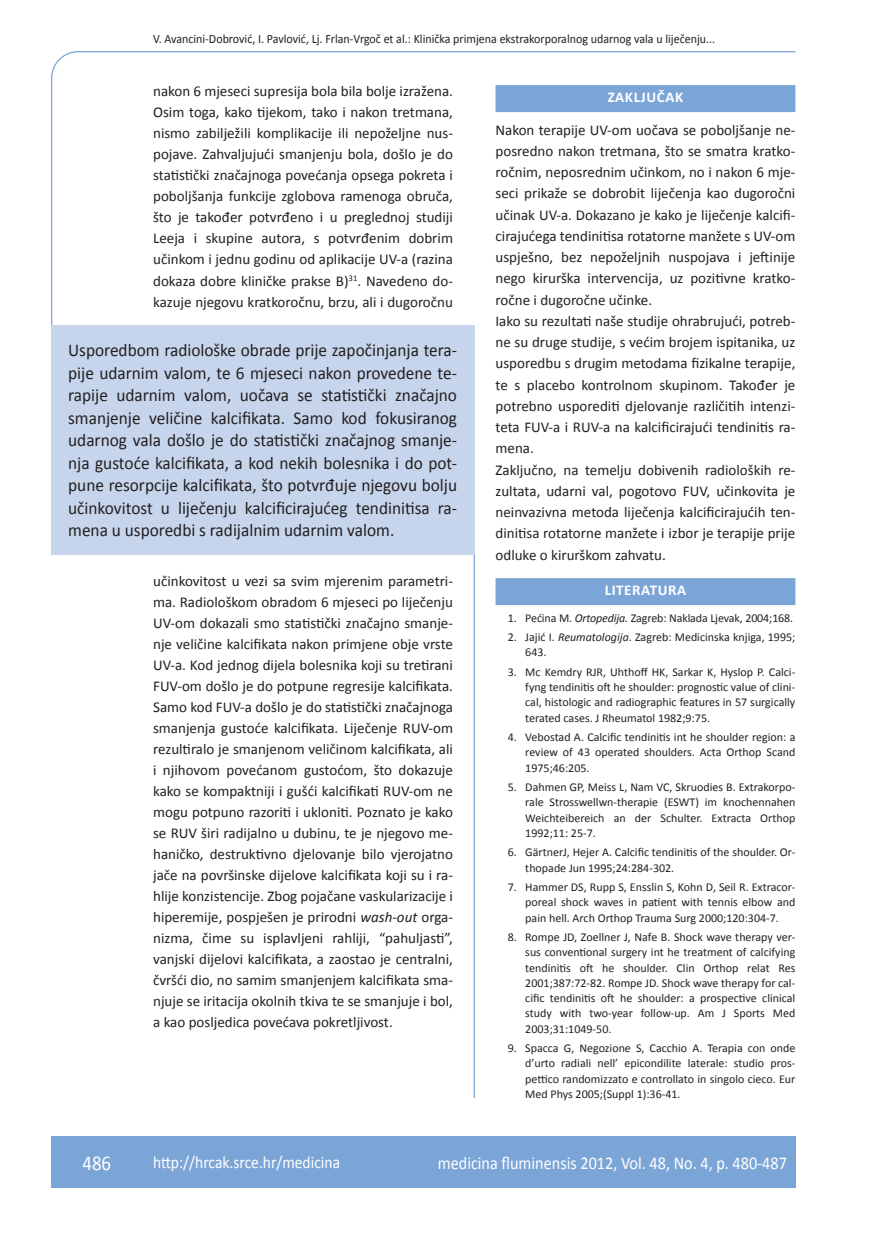
<style>
.page{position:relative;width:872px;height:1234px;background:#fff}
.page>*{position:absolute;margin:0;border:0;box-sizing:border-box;transform-origin:0 0}
.t1{font:21px "Calibri";color:#fff;scale:.9 1}
.anterfile{font:18px/22.5px "Calibri";color:#231f20;text-align:justify;scale:.96 1}
.t2{font:18px "Calibri";color:#fff;scale:.9 1}
.t3{font:17.25px "Calibri";color:#fff;scale:.9 1}
.osnovni_tekst{font:15px/21px "Calibri";color:#231f20;text-align:justify}
.naslov_ruler{font:700 15px "Calibri";letter-spacing:.04em;color:#fff}
.glava{font:12.75px "Calibri";color:#231f20;scale:.94 1}
.literatura{font:12px/15.3px "Calibri";color:#231f20;text-align:justify}
.s1{font-style:italic}
</style>
<div class="page">
<svg style="left:51px;top:51px;width:745px;height:274px"></svg>
<hr style="left:473px;top:325px;width:2px;height:772px;background:#7ca5d7">
<div style="left:51px;top:1135px;width:744px;height:51px;background:#7ca5d7"></div>
<div style="left:495px;top:85px;width:300px;height:27px;background:#7ca5d7"></div>
<div style="left:495px;top:578px;width:300px;height:27px;background:#7ca5d7"></div>
<div style="left:51px;top:325px;width:423px;height:229px;background:#c6d5ec"></div>
<p class="glava" style="left:153px;top:30px;width:599px">V. Avancini-Dobrović, I. Pavlović, Lj. Frlan-Vrgoč et al.: Klinička primjena ekstrakorporalnog udarnog vala u liječenju...</p>
<p class="osnovni_tekst" style="left:153px;top:80px;width:301px">nakon 6 mjeseci supresija bola bila bolje izražena.<br>Osim toga, kako tijekom, tako i nakon tretmana, nismo zabilježili komplikacije ili nepoželjne nus&shy;pojave. Zahvaljujući smanjenju bola, došlo je do statistički značajnoga povećanja opsega pokreta i poboljšanja funkcije zglobova ramenoga obruča, što je također potvrđeno i u preglednoj studiji Leeja i skupine autora, s potvrđenim dobrim učinkom i jednu godinu od aplikacije UV-a (razina dokaza dobre kliničke prakse B)<sup>31</sup>. Navedeno do&shy;kazuje njegovu kratkoročnu, brzu, ali i dugoročnu</p>
<p class="naslov_ruler" style="left:607px;top:88px;width:77px">ZAKLJUČAK</p>
<p class="osnovni_tekst" style="left:495px;top:118px;width:301px">Nakon terapije UV-om uočava se poboljšanje ne&shy;posredno nakon tretmana, što se smatra kratko&shy;ročnim, neposrednim učinkom, no i nakon 6 mje&shy;seci prikaže se dobrobit liječenja kao dugoročni učinak UV-a. Dokazano je kako je liječenje kalcifi&shy;cirajućega tendinitisa rotatorne manžete s UV-om uspješno, bez nepoželjnih nuspojava i jeftinije nego kirurška intervencija, uz pozitivne kratko&shy;ročne i dugoročne učinke.</p>
<p class="osnovni_tekst" style="left:495px;top:309px;width:301px">Iako su rezultati naše studije ohrabrujući, potreb&shy;ne su druge studije, s većim brojem ispitanika, uz usporedbu s drugim metodama fizikalne terapije, te s placebo kontrolnom skupinom. Također je potrebno usporediti djelovanje različitih intenzi&shy;teta FUV-a i RUV-a na kalcificirajući tendinitis ra&shy;mena.</p>
<p class="osnovni_tekst" style="left:495px;top:458px;width:301px">Zaključno, na temelju dobivenih radioloških re&shy;zultata, udarni val, pogotovo FUV, učinkovita je neinvazivna metoda liječenja kalcificirajućih ten&shy;dinitisa rotatorne manžete i izbor je terapije prije odluke o kirurškom zahvatu.</p>
<p class="naslov_ruler" style="left:604px;top:581px;width:83px">LITERATURA</p>
<p class="literatura" style="left:507px;top:609px;width:287px">1. Pećina M. <span class="s1">Ortopedija.</span> Zagreb: Naklada Ljevak, 2004;168.</p>
<p class="literatura" style="left:525px;top:628px;width:272px;text-indent:-18px">2. Jajić I. <span class="s1">Reumatologija</span>. Zagreb: Medicinska knjiga, 1995;<br>643.</p>
<p class="literatura" style="left:525px;top:663px;width:271px;text-indent:-18px">3. Mc Kemdry RJR, Uhthoff HK, Sarkar K, Hyslop P. Calci&shy;fyng tendinitis oft he shoulder: prognostic value of clini&shy;cal, histologic and radiographic features in 57 surgically terated cases. J Rheumatol 1982;9:75.</p>
<p class="literatura" style="left:525px;top:728px;width:271px;text-indent:-18px">4. Vebostad A. Calcific tendinitis int he shoulder region: a review of 43 operated shoulders. Acta Orthop Scand 1975;46:205.</p>
<p class="literatura" style="left:525px;top:778px;width:271px;text-indent:-18px">5. Dahmen GP, Meiss L, Nam VC, Skruodies B. Extrakorpo&shy;rale Strosswellwn-therapie (ESWT) im knochennahen Weichteibereich an der Schulter. Extracta Orthop 1992;11: 25-7.</p>
<p class="literatura" style="left:525px;top:844px;width:271px;text-indent:-18px">6. GärtnerJ, Hejer A. Calcific tendinitis of the shoulder. Or&shy;thopade Jun 1995;24:284-302.</p>
<p class="literatura" style="left:525px;top:878px;width:271px;text-indent:-18px">7. Hammer DS, Rupp S, Ensslin S, Kohn D, Seil R. Extracor&shy;poreal shock waves in patient with tennis elbow and pain hell. Arch Orthop Trauma Surg 2000;120:304-7.</p>
<p class="literatura" style="left:525px;top:928px;width:271px;text-indent:-18px">8. Rompe JD, Zoellner J, Nafe B. Shock wave therapy ver&shy;sus conventional surgery int he treatment of calcifying tendinitis oft he shoulder. Clin Orthop relat Res 2001;387:72-82. Rompe JD. Shock wave therapy for cal&shy;cific tendinitis oft he shoulder: a prospective clinical study with two-year follow-up. Am J Sports Med 2003;31:1049-50.</p>
<p class="literatura" style="left:525px;top:1039px;width:271px;text-indent:-18px">9. Spacca G, Negozione S, Cacchio A. Terapia con onde d’urto radiali nell’ epicondilite laterale: studio pros&shy;pettico randomizzato e controllato in singolo cieco. Eur Med Phys 2005;(Suppl 1):36-41.</p>
<p class="anterfile" style="left:68px;top:338px;width:407px">Usporedbom radiološke obrade prije započinjanja tera&shy;pije udarnim valom, te 6 mjeseci nakon provedene te&shy;rapije udarnim valom, uočava se statistički značajno smanjenje veličine kalcifikata. Samo kod fokusiranog udarnog vala došlo je do statistički značajnog smanje&shy;nja gustoće kalcifikata, a kod nekih bolesnika i do pot&shy;pune resorpcije kalcifikata, što potvrđuje njegovu bolju učinkovitost u liječenju kalcificirajućeg tendinitisa ra&shy;mena u usporedbi s radijalnim udarnim valom.</p>
<p class="osnovni_tekst" style="left:153px;top:569px;width:301px">učinkovitost u vezi sa svim mjerenim parametri&shy;ma. Radiološkom obradom 6 mjeseci po liječenju UV-om dokazali smo statistički značajno smanje&shy;nje veličine kalcifikata nakon primjene obje vrste UV-a. Kod jednog dijela bolesnika koji su tretirani FUV-om došlo je do potpune regresije kalcifikata.<br>Samo kod FUV-a došlo je do statistički značajnoga smanjenja gustoće kalcifikata. Liječenje RUV-om rezultiralo je smanjenom veličinom kalcifikata, ali i njihovom povećanom gustoćom, što dokazuje kako se kompaktniji i gušći kalcifikati RUV-om ne mogu potpuno razoriti i ukloniti. Poznato je kako se RUV širi radijalno u dubinu, te je njegovo me&shy;haničko, destruktivno djelovanje bilo vjerojatno jače na površinske dijelove kalcifikata koji su i ra&shy;hlije konzistencije. Zbog pojačane vaskularizacije i hiperemije, pospješen je prirodni <span class="s1">wash-out</span> orga&shy;nizma, čime su isplavljeni rahliji, “pahuljasti”, vanjski dijelovi kalcifikata, a zaostao je centralni, čvršći dio, no samim smanjenjem kalcifikata sma&shy;njuje se iritacija okolnih tkiva te se smanjuje i bol, a kao posljedica povećava pokretljivost.</p>
<p class="t1" style="left:82px;top:1149px;width:33px">486</p>
<p class="t3" style="left:153px;top:1150px;width:209px">http://hrcak.srce.hr/medicina</p>
<p class="t2" style="left:438px;top:1151px;width:389px">medicina fluminensis 2012, Vol. 48, No. 4, p. 480-487</p>
</div>
